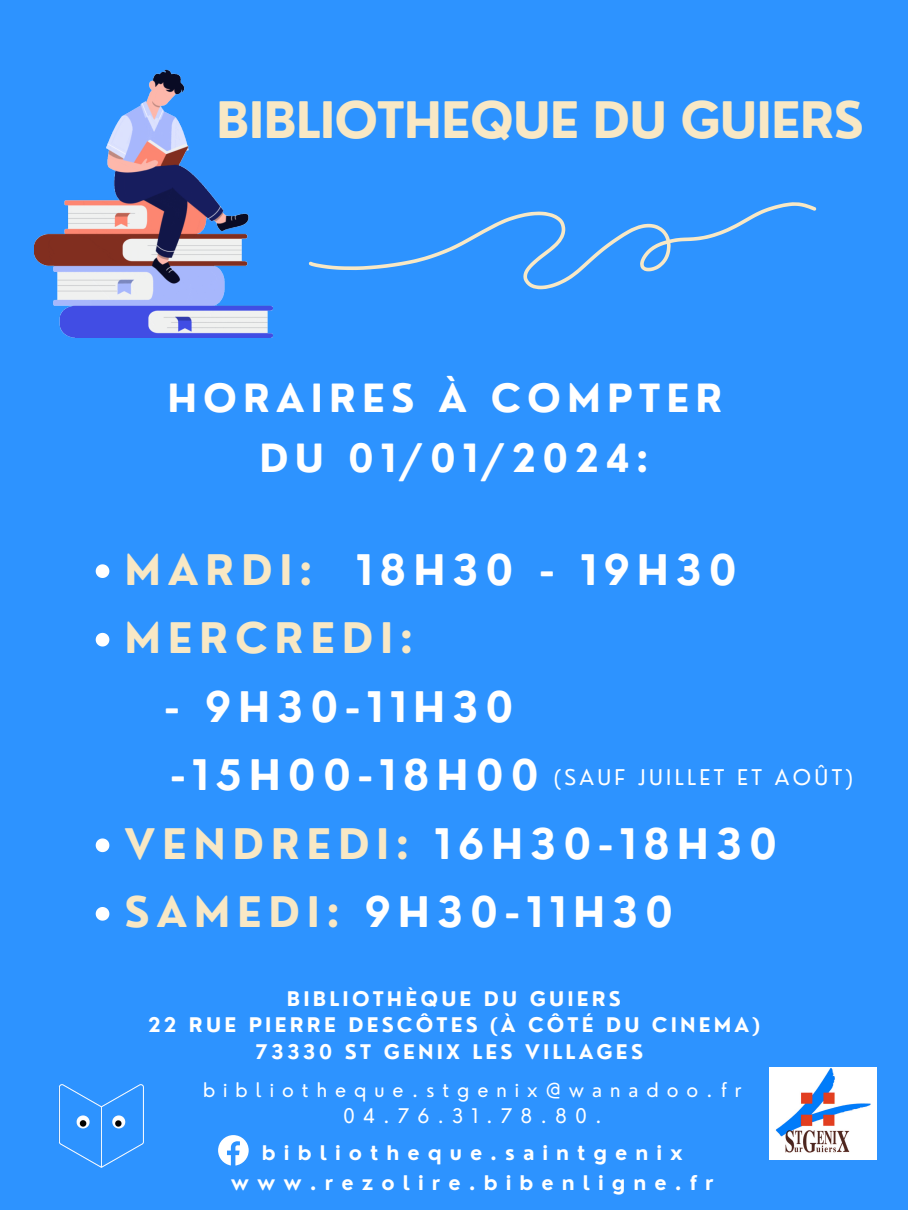
<style>
.page{position:relative;width:908px;height:1210px;background:#fff}
.page>*{position:absolute;margin:0;border:0;box-sizing:border-box;transform-origin:0 0}
.t1{font:700 49px "Nourd";letter-spacing:-.02em;color:#f8e8c5}
.t2{font:700 41.09px "Nourd";letter-spacing:.16em;color:#fff}
.t3{font:700 41.09px "Nourd";letter-spacing:.16em;color:#f8e8c5}
.t4{font:700 37.94px "Nourd";letter-spacing:.16em;color:#fff}
.t5{font:21.14px "Nourd";letter-spacing:.16em;color:#fff}
.t6{font:700 19.67px "Nourd";letter-spacing:.16em;color:#fff}
.t7{font:700 19.67px "Nourd";letter-spacing:.405em;color:#fff}
.t8{font:19.67px/26.5px "Nourd";letter-spacing:.405em;color:#fff;text-align:center}
.s1{color:#f8e8c5}
</style>
<div class="page">
<div style="left:0;top:0;width:907px;height:1210px;background:#2d93ff"></div>
<img style="left:769px;top:1067px;width:107px;height:92px">
<img style="left:58px;top:1084px;width:86px;height:84px">
<img style="left:35px;top:69px;width:237px;height:268px">
<svg style="left:96px;top:564px;width:13px;height:14px"></svg>
<svg style="left:96px;top:633px;width:13px;height:13px"></svg>
<svg style="left:96px;top:838px;width:13px;height:14px"></svg>
<svg style="left:96px;top:907px;width:13px;height:13px"></svg>
<svg style="left:309px;top:202px;width:507px;height:87px"></svg>
<svg style="left:218px;top:1135px;width:30px;height:30px"></svg>
<p class="t1" style="left:216px;top:89px;width:649px">BIBLIOTHEQUE DU GUIERS</p>
<p class="t4" style="left:167px;top:374px;width:556px">HORAIRES À COMPTER</p>
<p class="t4" style="left:259px;top:434px;width:390px">DU 01/01/2024:</p>
<p class="t2" style="left:125px;top:543px;width:614px"><span class="s1">MARDI:</span> 18H30 - 19H30</p>
<p class="t3" style="left:125px;top:612px;width:290px">MERCREDI:</p>
<p class="t2" style="left:165px;top:680px;width:350px">- 9H30-11H30</p>
<p class="t2" style="left:171px;top:749px;width:370px">-15H00-18H00</p>
<p class="t5" style="left:553px;top:764px;width:300px">(SAUF JUILLET ET AOÛT)</p>
<p class="t2" style="left:125px;top:817px;width:654px"><span class="s1">VENDREDI:</span> 16H30-18H30</p>
<p class="t2" style="left:125px;top:886px;width:550px"><span class="s1">SAMEDI:</span> 9H30-11H30</p>
<p class="t6" style="left:287px;top:986px;width:335px">BIBLIOTHÈQUE DU GUIERS</p>
<p class="t6" style="left:148px;top:1012px;width:613px">22 RUE PIERRE DESCÔTES (À CÔTÉ DU CINEMA)</p>
<p class="t6" style="left:255px;top:1039px;width:389px">73330 ST GENIX LES VILLAGES</p>
<p class="t8" style="left:203px;top:1076px;width:540px">bibliotheque.stgenix@wanadoo.fr<br>04.76.31.78.80.</p>
<p class="t7" style="left:262px;top:1140px;width:422px">bibliotheque.saintgenix</p>
<p class="t7" style="left:231px;top:1170px;width:484px">www.rezolire.bibenligne.fr</p>
</div>
